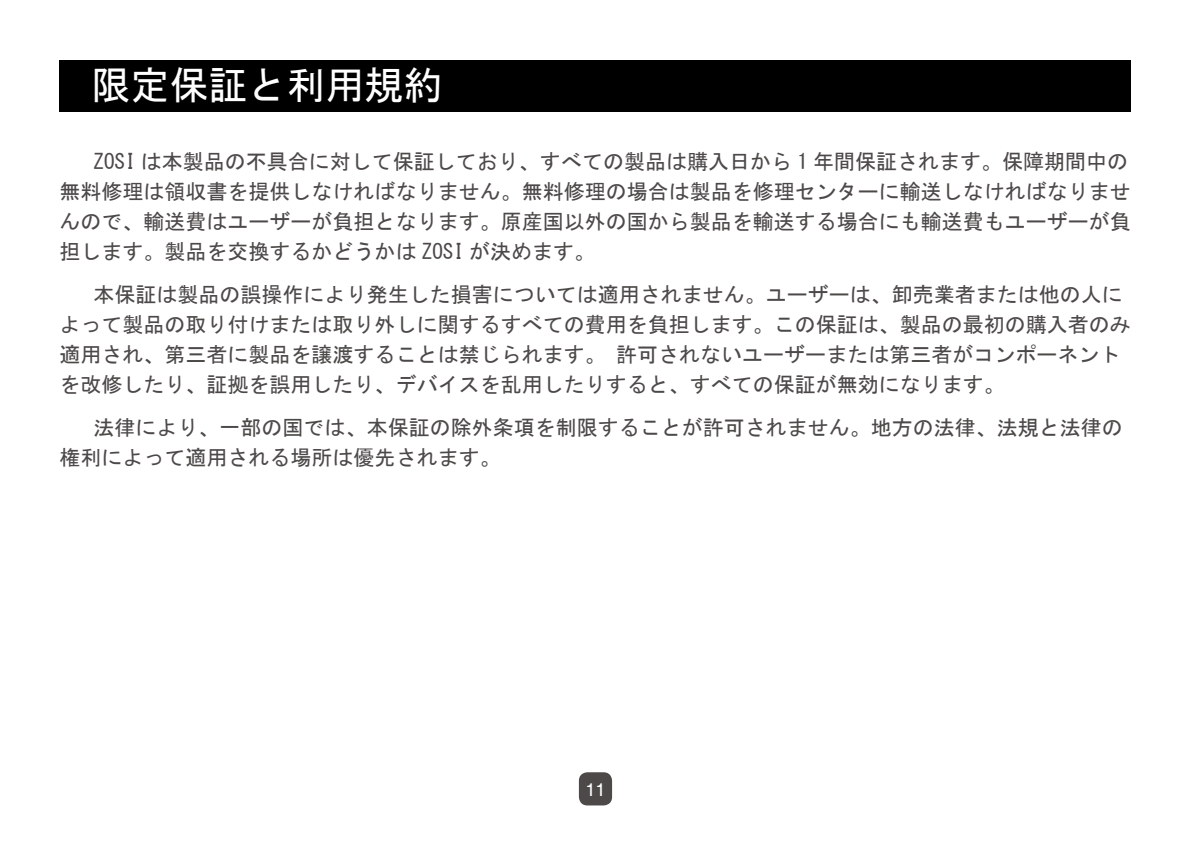
<style>
.page{position:relative;width:1191px;height:851px;background:#fff}
.page>*{position:absolute;margin:0;border:0;box-sizing:border-box;transform-origin:0 0}
.t1{font:39px "MS Gothic";color:#fff}
.t2{font:21px/30px "MS Gothic";color:#4c4948}
.t3{font:18px "Helvetica";color:#fff}
</style>
<div class="page">
<div style="left:60px;top:60px;width:1071px;height:51px;background:#000"></div>
<div style="left:579px;top:772px;width:33px;height:33px;background:#4c4948;border-radius:9px"></div>
<h1 class="t1" style="left:91px;top:66px;width:352px">限定保証と利用規約</h1>
<p class="t2" style="left:60px;top:146px;width:1072px;text-indent:34px">ZOSI は本製品の不具合に対して保証しており、すべての製品は購入日から 1 年間保証されます。保障期間中の無料修理は領収書を提供しなければなりません。無料修理の場合は製品を修理センターに輸送しなければなりませんので、輸送費はユーザーが負担となります。原産国以外の国から製品を輸送する場合にも輸送費もユーザーが負担します。製品を交換するかどうかは ZOSI が決めます。</p>
<p class="t2" style="left:60px;top:279px;width:1072px;text-indent:34px">本保証は製品の誤操作により発生した損害については適用されません。ユーザーは、卸売業者または他の人によって製品の取り付けまたは取り外しに関するすべての費用を負担します。この保証は、製品の最初の購入者のみ適用され、第三者に製品を譲渡することは禁じられます。 許可されないユーザーまたは第三者がコンポーネントを改修したり、証拠を誤用したり、デバイスを乱用したりすると、すべての保証が無効になります。</p>
<p class="t2" style="left:60px;top:412px;width:1065px;text-indent:34px">法律により、一部の国では、本保証の除外条項を制限することが許可されません。地方の法律、法規と法律の権利によって適用される場所は優先されます。</p>
<p class="t3" style="left:585px;top:779px;width:22px">11</p>
</div>
